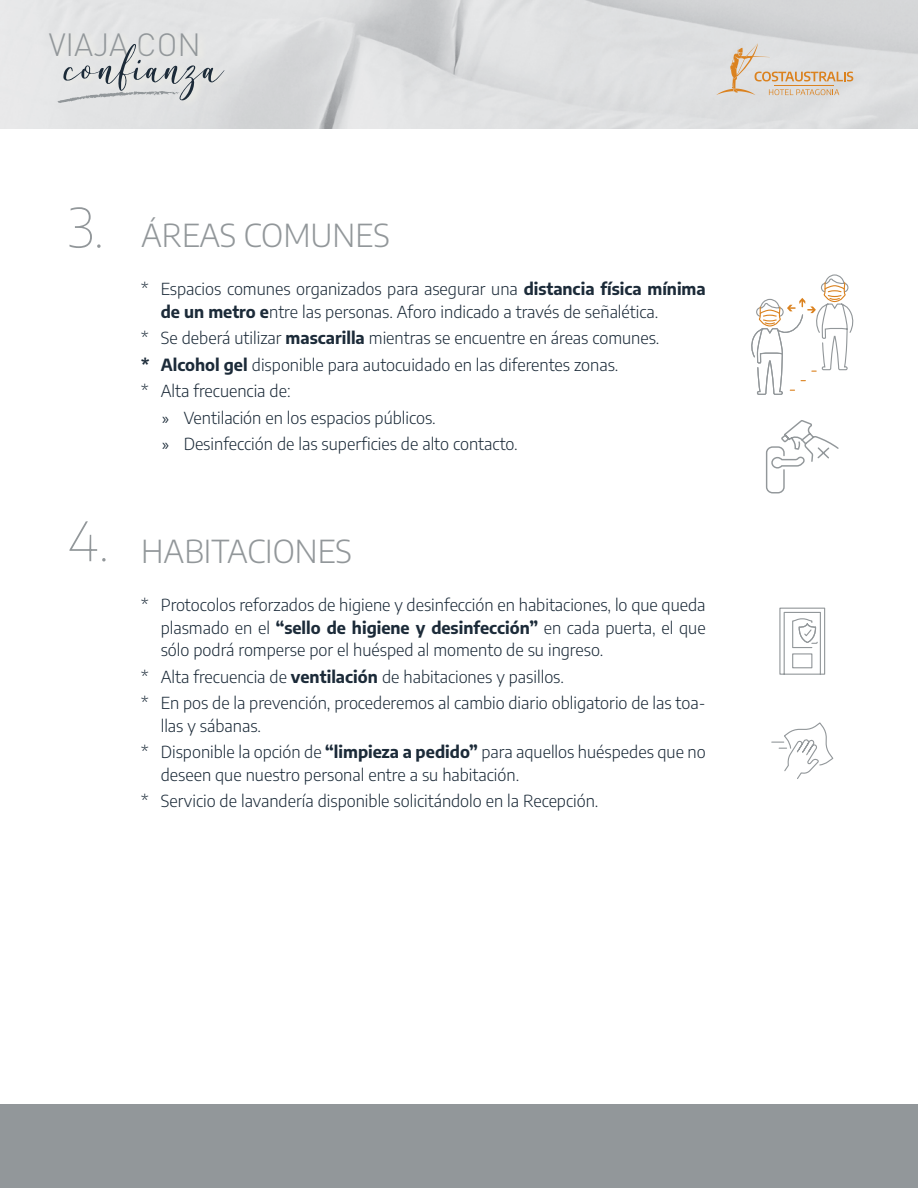
<style>
.page{position:relative;width:918px;height:1188px;background:#fff}
.page>*{position:absolute;margin:0;border:0;box-sizing:border-box;transform-origin:0 0}
.t1{font:54.75px "Caroline";color:#1c2b39}
.t2{font:100 condensed 53.85px "Encode Sans";color:#92979a}
.t3{font:300 31.8px "DIN Pro";color:#92979a}
.t4{font:100 condensed 31.5px "Encode Sans";color:#92979a}
.t5{font:100 condensed 16.5px/22.5px "Encode Sans";color:#1c2b39}
.s1{font-weight:700;font-stretch:normal}
.s2{font-family:"Myriad Pro";font-weight:400;font-stretch:normal}
</style>
<div class="page">
<img style="left:0;top:0;width:918px;height:128px">
<div style="left:0;top:1104px;width:918px;height:84px;background:#92979a"></div>
<div style="left:48px;top:29px;width:160px;height:35px;background:#e5e5e5"></div>
<div style="left:62px;top:40px;width:172px;height:68px;background:#e4e5e5"></div>
<svg style="left:57px;top:91px;width:122px;height:13px"></svg>
<svg style="left:716px;top:43px;width:137px;height:52px;background:#ddd3c7"></svg>
<svg style="left:771px;top:722px;width:63px;height:57px"></svg>
<svg style="left:779px;top:607px;width:47px;height:68px"></svg>
<svg style="left:751px;top:274px;width:103px;height:220px"></svg>
<h3 class="t3" style="left:49px;top:23px;width:154px">VIAJA CON</h3>
<h1 class="t1" style="left:62px;top:28px;width:159px">confianza</h1>
<h2 class="t2" style="left:68px;top:190px;width:38px">3.</h2>
<h2 class="t2" style="left:68px;top:504px;width:43px">4.</h2>
<h3 class="t4" style="left:141px;top:213px;width:250px">ÁREAS COMUNES</h3>
<p class="t5" style="left:161px;top:277px;width:547px;text-indent:-20px">* Espacios comunes organizados para asegurar una <span class="s1">distancia física mínima de un metro e</span>ntre las personas. Aforo indicado a través de señalética.</p>
<p class="t5" style="left:141px;top:326px;width:520px">* Se deberá utilizar <span class="s1">mascarilla</span> mientras se encuentre en áreas comunes.</p>
<p class="t5" style="left:141px;top:353px;width:479px"><span class="s1">* Alcohol gel</span> disponible para autocuidado en las diferentes zonas.</p>
<p class="t5" style="left:141px;top:379px;width:151px">* Alta frecuencia de:</p>
<p class="t5" style="left:162px;top:406px;width:275px"><span class="s2">»</span> Ventilación en los espacios públicos.</p>
<p class="t5" style="left:162px;top:432px;width:357px"><span class="s2">»</span> Desinfección de las superficies de alto contacto.</p>
<h3 class="t4" style="left:141px;top:529px;width:212px">HABITACIONES</h3>
<p class="t5" style="left:161px;top:593px;width:546px;text-align:justify;text-indent:-20px">* Protocolos reforzados de higiene y desinfección en habitaciones, lo que queda plasmado en el <span class="s1">“sello de higiene y desinfección”</span> en cada puerta, el que sólo podrá romperse por el huésped al momento de su ingreso.</p>
<p class="t5" style="left:141px;top:663px;width:566px;line-height:26.4px">* Alta frecuencia de <span class="s1">ventilación</span> de habitaciones y pasillos.<br>* En pos de la prevención, procederemos al cambio diario obligatorio de las toa-</p>
<p class="t5" style="left:141px;top:712px;width:566px;line-height:26.4px;text-indent:20px">llas y sábanas.<br>* Disponible la opción de <span class="s1">“limpieza a pedido”</span> para aquellos huéspedes que no</p>
<p class="t5" style="left:141px;top:761px;width:459px;line-height:26.4px;text-indent:20px">deseen que nuestro personal entre a su habitación.<br>* Servicio de lavandería disponible solicitándolo en la Recepción.</p>
</div>
